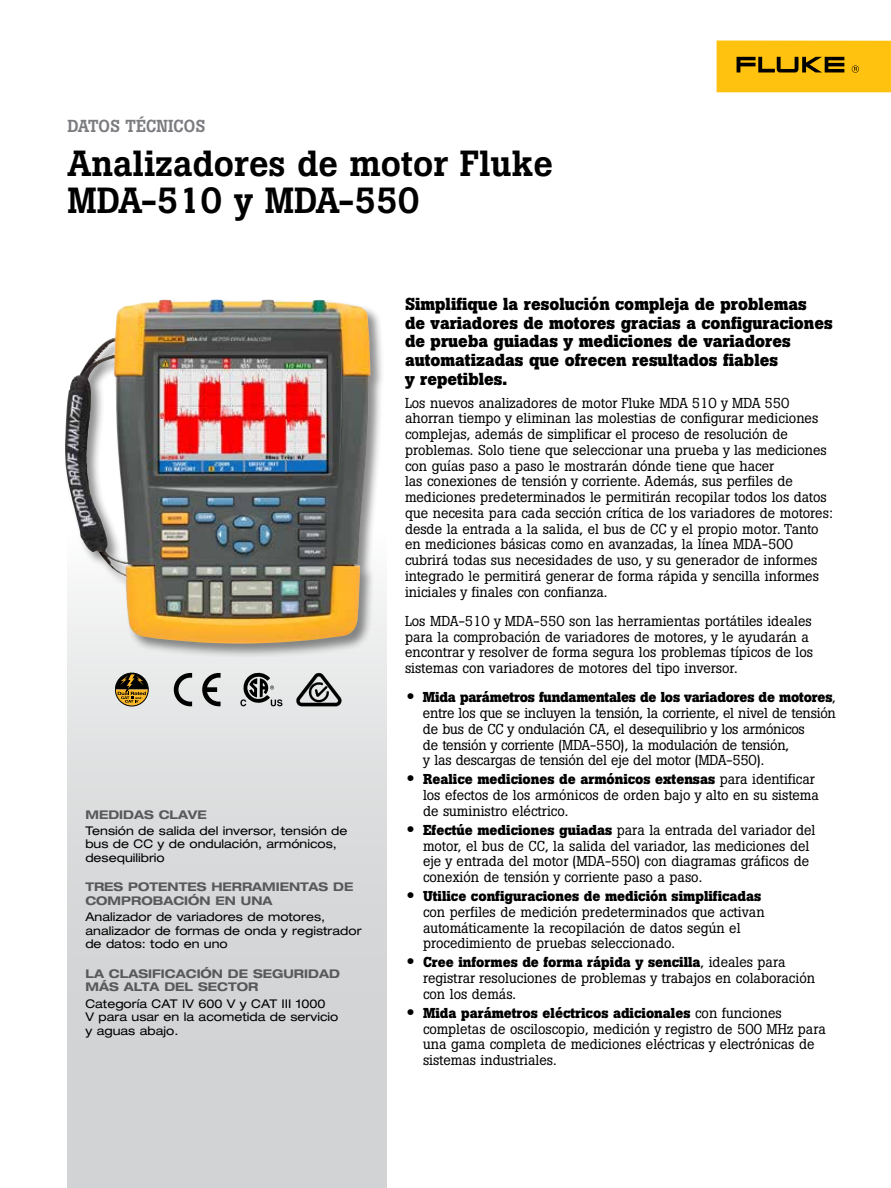
<style>
.page{position:relative;width:891px;height:1188px;background:#fff}
.page>*{position:absolute;margin:0;border:0;box-sizing:border-box;transform-origin:0 0}
.t1{font:500 36px/37.5px "Boton Pro";color:#000}
.t2{font:700 17.25px/18.8px "Boton Pro";color:#000}
.t3{font:500 17.25px "Boton Pro";color:#7b7c7f}
.t4{font:14.25px/15.8px "Boton Pro";color:#000}
.t5{font:expanded 12px/13.5px "Helvetica Neue LT Pro";color:#000}
.t6{font:700 expanded 12px/13.5px "Helvetica Neue LT Pro";color:#58595b}
.s1{font-family:"Helvetica Neue LT Pro";font-weight:500;font-stretch:expanded;font-size:16.5px}
.s2{font-weight:700}
</style>
<div class="page">
<div style="left:67px;top:534px;width:320px;height:654px;background:#d1d3d4"></div>
<div style="left:63px;top:298px;width:322px;height:360px;background:#000;opacity:.45"></div>
<img style="left:64px;top:299px;width:307px;height:345px">
<svg style="left:115px;top:673px;width:33px;height:33px"></svg>
<svg style="left:174px;top:673px;width:18px;height:33px"></svg>
<svg style="left:202px;top:673px;width:18px;height:33px"></svg>
<svg style="left:240px;top:673px;width:42px;height:33px"></svg>
<svg style="left:296px;top:672px;width:46px;height:34px;background:#969696"></svg>
<div style="left:717px;top:40px;width:174px;height:52px;background:#ffc20e"></div>
<svg style="left:737px;top:57px;width:107px;height:15px"></svg>
<svg style="left:852px;top:65px;width:7px;height:8px"></svg>
<p class="t3" style="left:68px;top:115px;width:139px">DATOS TÉCNICOS</p>
<h1 class="t1" style="left:68px;top:144px;width:487px">Analizadores de motor Fluke<br>MDA-510 y MDA-550</h1>
<p class="t6" style="left:85px;top:807px;width:123px">MEDIDAS CLAVE</p>
<p class="t5" style="left:85px;top:823px;width:263px">Tensión de salida del inversor, tensión de bus de CC y de ondulación, armónicos, desequilibrio</p>
<p class="t6" style="left:85px;top:880px;width:269px">TRES POTENTES HERRAMIENTAS DE<br>COMPROBACIÓN EN UNA</p>
<p class="t5" style="left:85px;top:910px;width:278px">Analizador de variadores de motores, analizador de formas de onda y registrador de datos: todo en uno</p>
<p class="t6" style="left:85px;top:966px;width:256px">LA CLASIFICACIÓN DE SEGURIDAD<br>MÁS ALTA DEL SECTOR</p>
<p class="t5" style="left:85px;top:996px;width:255px">Categoría CAT IV 600 V y CAT III 1000<br>V para usar en la acometida de servicio y aguas abajo.</p>
<p class="t2" style="left:405px;top:295px;width:429px">Simplifique la resolución compleja de problemas<br>de variadores de motores gracias a configuraciones de prueba guiadas y mediciones de variadores automatizadas que ofrecen resultados fiables<br>y repetibles.</p>
<p class="t4" style="left:405px;top:395px;width:430px">Los nuevos analizadores de motor Fluke MDA 510 y MDA 550 ahorran tiempo y eliminan las molestias de configurar mediciones complejas, además de simplificar el proceso de resolución de problemas. Solo tiene que seleccionar una prueba y las mediciones con guías paso a paso le mostrarán dónde tiene que hacer<br>las conexiones de tensión y corriente. Además, sus perfiles de mediciones predeterminados le permitirán recopilar todos los datos que necesita para cada sección crítica de los variadores de motores: desde la entrada a la salida, el bus de CC y el propio motor. Tanto en mediciones básicas como en avanzadas, la línea MDA-500 cubrirá todas sus necesidades de uso, y su generador de informes integrado le permitirá generar de forma rápida y sencilla informes iniciales y finales con confianza.</p>
<p class="t4" style="left:405px;top:613px;width:410px">Los MDA-510 y MDA-550 son las herramientas portátiles ideales para la comprobación de variadores de motores, y le ayudarán a encontrar y resolver de forma segura los problemas típicos de los sistemas con variadores de motores del tipo inversor.</p>
<p class="t4" style="left:423px;top:690px;width:414px;text-indent:-16px"><span class="s1">•</span> <span class="s2">Mida parámetros fundamentales de los variadores de motores</span>, entre los que se incluyen la tensión, la corriente, el nivel de tensión de bus de CC y ondulación CA, el desequilibrio y los armónicos<br>de tensión y corriente (MDA-550), la modulación de tensión,<br>y las descargas de tensión del eje del motor (MDA-550).</p>
<p class="t4" style="left:423px;top:772px;width:397px;text-indent:-17px"><span class="s1">•</span> <span class="s2">Realice mediciones de armónicos extensas</span> para identificar los efectos de los armónicos de orden bajo y alto en su sistema de suministro eléctrico.</p>
<p class="t4" style="left:423px;top:822px;width:394px;text-indent:-17px"><span class="s1">•</span> <span class="s2">Efectúe mediciones guiadas</span> para la entrada del variador del motor, el bus de CC, la salida del variador, las mediciones del eje y entrada del motor (MDA-550) con diagramas gráficos de conexión de tensión y corriente paso a paso.</p>
<p class="t4" style="left:423px;top:888px;width:343px;text-indent:-17px"><span class="s1">•</span> <span class="s2">Utilice configuraciones de medición simplificadas </span>con perfiles de medición predeterminados que activan automáticamente la recopilación de datos según el procedimiento de pruebas seleccionado.</p>
<p class="t4" style="left:423px;top:954px;width:394px;text-indent:-17px"><span class="s1">•</span> <span class="s2">Cree informes de forma rápida y sencilla</span>, ideales para registrar resoluciones de problemas y trabajos en colaboración con los demás.</p>
<p class="t4" style="left:423px;top:1005px;width:404px;text-indent:-17px"><span class="s1">•</span> <span class="s2">Mida parámetros eléctricos adicionales</span> con funciones completas de osciloscopio, medición y registro de 500 MHz para una gama completa de mediciones eléctricas y electrónicas de sistemas industriales.</p>
</div>
